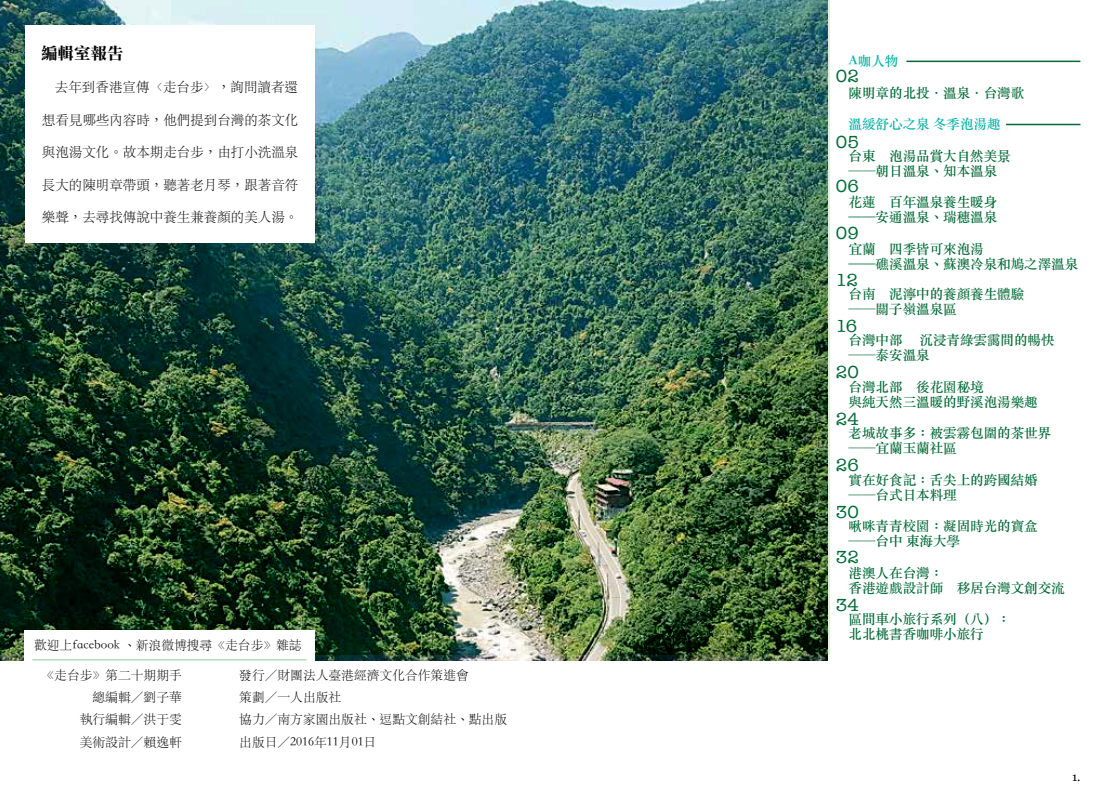
<style>
.page{position:relative;width:1106px;height:808px;background:#fff}
.page>*{position:absolute;margin:0;border:0;box-sizing:border-box;transform-origin:0 0}
.t1{font:18px "American Typewriter";color:#036a37}
.t2{font:16.5px "DF Li Song Bd WIN BF";color:#000}
.t3{font:13.5px/15px "ST Songti TC Bold";color:#036a37}
.t4{font:13.5px "ST Songti TC Light";color:#000}
.t5{font:13.5px "ST Songti TC Bold";color:#00afa4}
.t6{font:12.75px/22.4px "ST Songti TC Light";color:#000;text-align:right}
.t7{font:12px "Georgia";color:#000}
</style>
<div class="page">
<img style="left:0;top:0;width:829px;height:654px">
<div style="left:26px;top:26px;width:289px;height:217px;background:#fff"></div>
<div style="left:24px;top:630px;width:291px;height:39px;background:#fff"></div>
<hr style="left:32px;top:659px;width:274px;height:1px;background:#b4dab8">
<hr style="left:906px;top:61px;width:174px;height:1px;background:#036a37">
<hr style="left:1006px;top:124px;width:74px;height:1px;background:#036a37">
<p class="t2" style="left:41px;top:45px;width:84px">編輯室報告</p>
<p class="t4" style="left:55px;top:78px;width:245px">去年到香港宣傳〈走台步〉，詢問讀者還</p>
<p class="t4" style="left:42px;top:111px;width:258px">想看見哪些內容時，他們提到台灣的茶文化</p>
<p class="t4" style="left:42px;top:144px;width:258px">與泡湯文化。故本期走台步，由打小洗溫泉</p>
<p class="t4" style="left:42px;top:176px;width:258px">長大的陳明章帶頭，聽著老月琴，跟著音符</p>
<p class="t4" style="left:42px;top:209px;width:258px">樂聲，去尋找傳說中養生兼養顏的美人湯。</p>
<p class="t6" style="left:34px;top:633px;width:269px">歡迎上facebook 、新浪微博搜尋《走台步》雜誌</p>
<p class="t6" style="left:42px;top:663px;width:142px">《走台步》第二十期期手總編輯／劉子華<br>執行編輯／洪于雯<br>美術設計／賴逸軒</p>
<p class="t6" style="left:239px;top:663px;width:269px;text-align:left">發行／財團法人臺港經濟文化合作策進會<br>策劃／一人出版社<br>協力／南方家園出版社、逗點文創結社、點出版出版日／2016年11月01日</p>
<p class="t5" style="left:848px;top:53px;width:51px">A咖人物</p>
<p class="t3" style="left:848px;top:85px;width:177px">陳明章的北投．溫泉．台灣歌</p>
<p class="t5" style="left:848px;top:116px;width:153px">溫緩舒心之泉 冬季泡湯趣</p>
<p class="t3" style="left:848px;top:148px;width:163px">台東　泡湯品賞大自然美景──朝日溫泉、知本溫泉</p>
<p class="t3" style="left:848px;top:194px;width:150px">花蓮　百年溫泉養生暖身——安通溫泉、瑞穗溫泉</p>
<p class="t3" style="left:848px;top:241px;width:231px">宜蘭　四季皆可來泡湯<br>——礁溪溫泉、蘇澳冷泉和鳩之澤溫泉</p>
<p class="t3" style="left:848px;top:286px;width:177px">台南　泥濘中的養顏養生體驗──關子嶺溫泉區</p>
<p class="t3" style="left:848px;top:332px;width:207px">台灣中部 　沉浸青綠雲靄間的暢快──泰安溫泉</p>
<p class="t3" style="left:848px;top:379px;width:190px">台灣北部　後花園秘境<br>與純天然三溫暖的野溪泡湯樂趣</p>
<p class="t3" style="left:848px;top:425px;width:204px">老城故事多：被雲霧包圍的茶世界──宜蘭玉蘭社區</p>
<p class="t3" style="left:848px;top:472px;width:190px">實在好食記：舌尖上的跨國結婚──台式日本料理</p>
<p class="t3" style="left:848px;top:518px;width:190px">啾咪青青校園：凝固時光的寶盒──台中 東海大學</p>
<p class="t3" style="left:848px;top:565px;width:217px">港澳人在台灣：<br>香港遊戲設計師　移居台灣文創交流</p>
<p class="t3" style="left:848px;top:611px;width:163px">區間車小旅行系列（八）：北北桃書香咖啡小旅行</p>
<h1 class="t1" style="left:836px;top:62px;width:24px">02</h1>
<h1 class="t1" style="left:836px;top:128px;width:24px">05</h1>
<h1 class="t1" style="left:836px;top:172px;width:24px">06</h1>
<h1 class="t1" style="left:836px;top:219px;width:24px">09</h1>
<h1 class="t1" style="left:836px;top:266px;width:24px">12</h1>
<h1 class="t1" style="left:836px;top:313px;width:23px">16</h1>
<h1 class="t1" style="left:836px;top:358px;width:24px">20</h1>
<h1 class="t1" style="left:836px;top:405px;width:24px">24</h1>
<h1 class="t1" style="left:836px;top:451px;width:24px">26</h1>
<h1 class="t1" style="left:836px;top:498px;width:24px">30</h1>
<h1 class="t1" style="left:836px;top:544px;width:24px">32</h1>
<h1 class="t1" style="left:836px;top:592px;width:24px">34</h1>
<p class="t7" style="left:1072px;top:768px;width:10px">1.</p>
</div>
